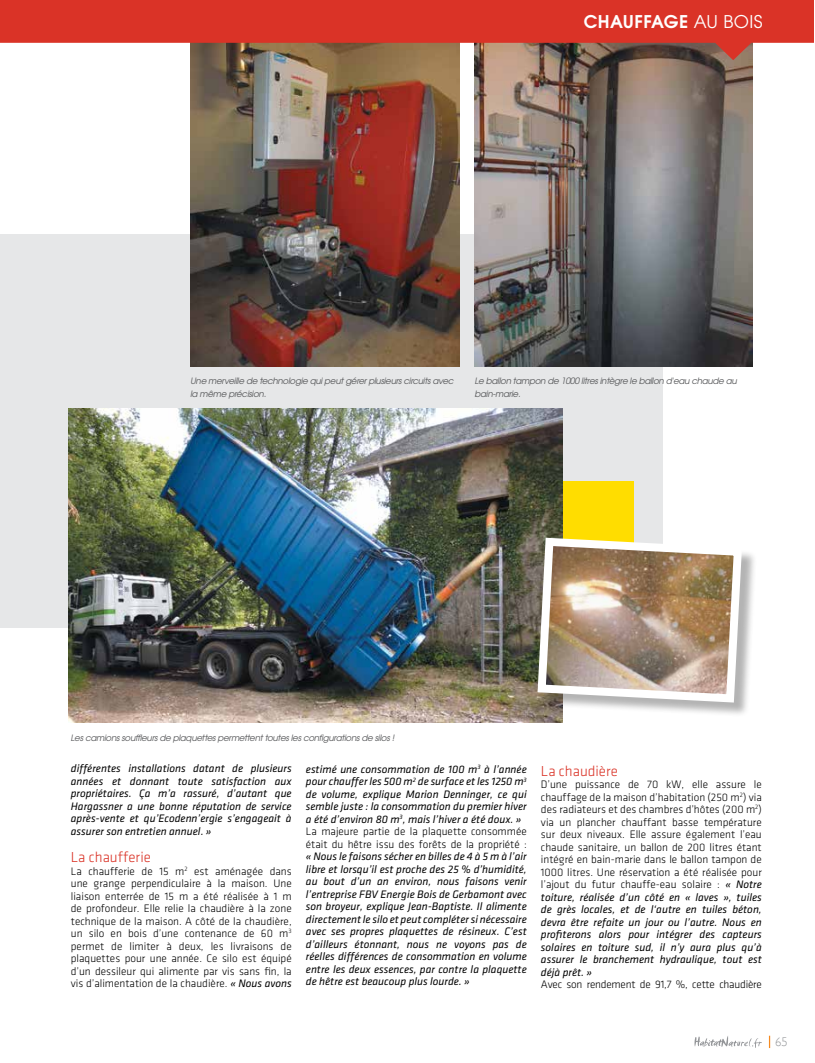
<style>
.page{position:relative;width:815px;height:1063px;background:#fff}
.page>*{position:absolute;margin:0;border:0;box-sizing:border-box;transform-origin:0 0}
.t1{font:17.5px "Te X Gyre Adventor";letter-spacing:.025em;color:#fff}
.t2{font:700 17.5px "Te X Gyre Adventor";letter-spacing:.025em;color:#fff}
.t3{font:300 15px "Klavika";color:#da3327}
.t4{font:300 12.5px "Gill Sans";color:#939598}
.t5{font:300 11.25px/12.5px "Klavika";color:#000;text-align:justify}
.t6{font:italic 11.25px/12.5px "Klavika";color:#000;text-align:justify}
.t7{font:300 11.25px "Klavika";letter-spacing:-.02em;color:#000}
.t8{font:italic 8.75px/13.8px "Te X Gyre Adventor";letter-spacing:-.03em;color:#58595b}
.s1{font-weight:700}
.s2{font-weight:400}
.s3{font-weight:400;font-style:italic}
.s4{font-weight:300;font-style:normal}
</style>
<div class="page">
<hr style="left:70px;top:0;width:2px;height:1063px;background:#000">
<hr style="left:759px;top:35px;width:2px;height:1028px;background:#000">
<div style="left:0;top:234px;width:663px;height:393px;background:#e6e7e8"></div>
<img style="left:475px;top:60px;width:277px;height:307px">
<img style="left:190px;top:60px;width:270px;height:307px">
<svg style="left:694px;top:1036px;width:68px;height:12px"></svg>
<svg style="left:769px;top:1036px;width:1px;height:12px"></svg>
<div style="left:517px;top:481px;width:117px;height:118px;background:#fd0"></div>
<img style="left:68px;top:408px;width:494px;height:315px">
<div style="left:540px;top:540px;width:217px;height:178px;background:#000;opacity:.3"></div>
<img style="left:533px;top:534px;width:213px;height:173px">
<svg style="left:0;top:0;width:814px;height:60px;background:#cb4f42"></svg>
<h1 class="t1" style="left:534px;top:7px;width:185px"><span class="s1">DOSSIER</span> CHAUFFAGE</h1>
<h1 class="t2" style="left:584px;top:6px;width:180px">CHAUFFAGE <span class="s2">AU BOIS</span></h1>
<p class="t8" style="left:190px;top:373px;width:265px">Une merveille de technologie qui peut gérer plusieurs circuits avec la même précision.</p>
<p class="t8" style="left:475px;top:373px;width:264px">Le ballon tampon de 1000 litres intègre le ballon d'eau chaude au bain-marie.</p>
<p class="t8" style="left:71px;top:730px;width:325px">Les camions souffleurs de plaquettes permettent toutes les configurations de silos !</p>
<p class="t6" style="left:71px;top:762px;width:222px">différentes installations datant de plusieurs années et donnant toute satisfaction aux propriétaires. Ça m’a rassuré, d’autant que Hargassner a une bonne réputation de service après-vente et qu’Ecodenn’ergie s’engageait à assurer son entretien annuel. »</p>
<h2 class="t3" style="left:71px;top:849px;width:82px">La chaufferie</h2>
<p class="t5" style="left:71px;top:865px;width:222px">La chaufferie de 15 m<sup>2</sup> est aménagée dans une grange perpendiculaire à la maison. Une liaison enterrée de 15 m a été réalisée à 1 m de profondeur. Elle relie la chaudière à la zone technique de la maison. A côté de la chaudière, un silo en bois d’une contenance de 60 m<sup>3 </sup>permet de limiter à deux, les livraisons de plaquettes pour une année. Ce silo est équipé d’un dessileur qui alimente par vis sans fin, la vis d’alimentation de la chaudière. <span class="s3">« Nous avons</span></p>
<p class="t6" style="left:306px;top:763px;width:222px;text-align:left">estimé une consommation de 100 m<sup>3</sup> à l’année pour chauffer les 500 m<sup>2</sup> de surface et les 1250 m<sup>3 </sup>de volume, explique Marion Denninger, ce qui semble juste : la consommation du premier hiver a été d’environ 80 m<sup>3</sup>, mais l’hiver a été doux. » <span class="s4">La majeure partie de la plaquette consommée était du hêtre issu des forêts de la propriété :</span></p>
<p class="t6" style="left:306px;top:851px;width:222px">« Nous le faisons sécher en billes de 4 à 5 m à l’air libre et lorsqu’il est proche des 25 % d’humidité, au bout d’un an environ, nous faisons venir l’entreprise FBV Energie Bois de Gerbamont avec son broyeur, explique Jean-Baptiste. Il alimente directement le silo et peut compléter si nécessaire avec ses propres plaquettes de résineux. C’est d’ailleurs étonnant, nous ne voyons pas de réelles différences de consommation en volume entre les deux essences, par contre la plaquette de hêtre est beaucoup plus lourde. »</p>
<h2 class="t3" style="left:541px;top:763px;width:79px">La chaudière</h2>
<p class="t5" style="left:541px;top:778px;width:222px">D’une puissance de 70 kW, elle assure le chauffage de la maison d’habitation (250 m<sup>2</sup>) via des radiateurs et des chambres d’hôtes (200 m<sup>2</sup>) via un plancher chauffant basse température sur deux niveaux. Elle assure également l’eau chaude sanitaire, un ballon de 200 litres étant intégré en bain-marie dans le ballon tampon de 1000 litres. Une réservation a été réalisée pour l’ajout du futur chauffe-eau solaire : <span class="s3">« Notre toiture, réalisée d’un côté en « laves », tuiles de grès locales, et de l‘autre en tuiles béton, devra être refaite un jour ou l’autre. Nous en profiterons alors pour intégrer des capteurs solaires en toiture sud, il n’y aura plus qu’à assurer le branchement hydraulique, tout est déjà prêt. »</span></p>
<p class="t7" style="left:541px;top:979px;width:222px">Avec son rendement de 91,7 %, cette chaudière</p>
<p class="t4" style="left:775px;top:1035px;width:14px">65</p>
</div>
